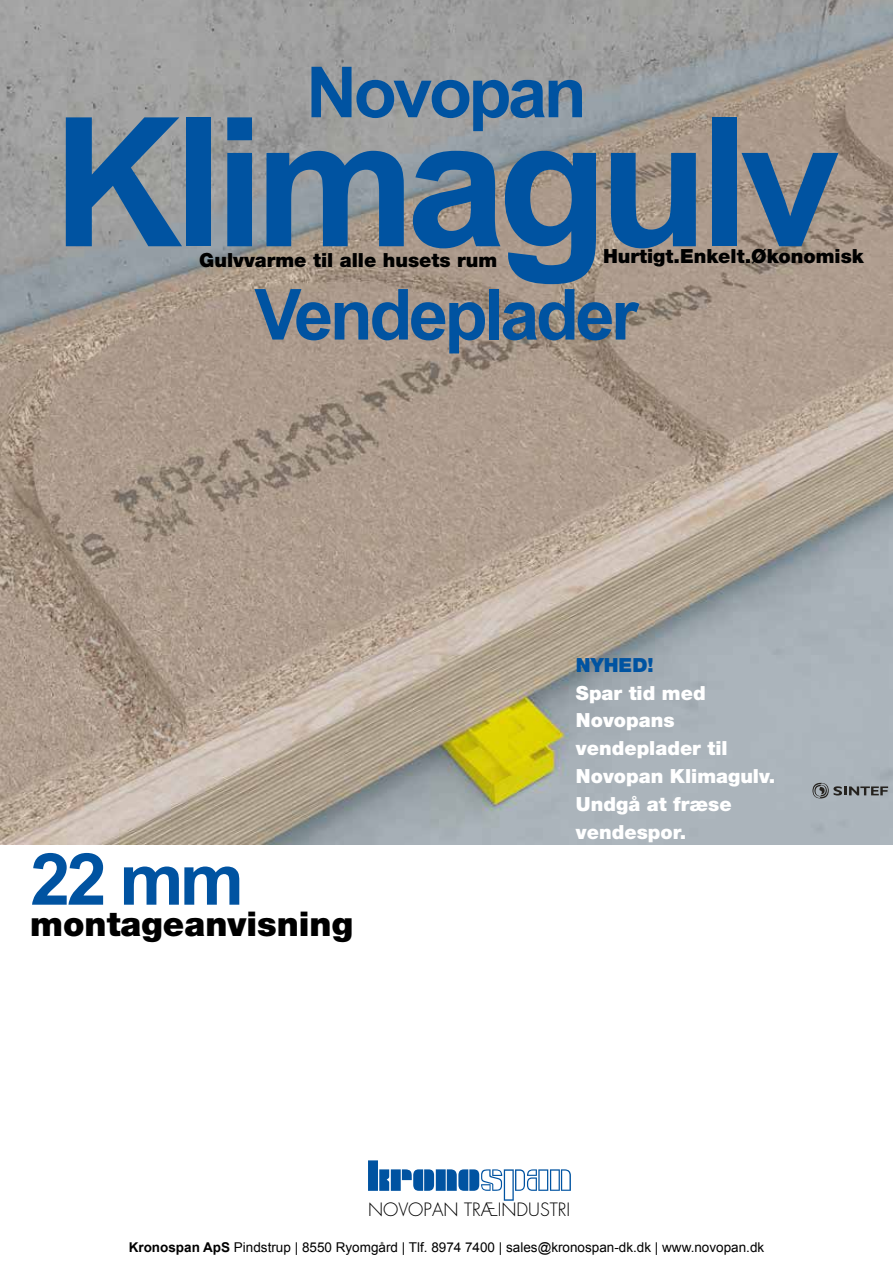
<style>
.page{position:relative;width:893px;height:1263px;background:#fff}
.page>*{position:absolute;margin:0;border:0;box-sizing:border-box;transform-origin:0 0}
.t1{font:700 180px "Arial";letter-spacing:-.05em;color:#0053a1}
.t2{font:700 72px "Arial";color:#0053a1}
.t3{font:700 70.5px "Arial";letter-spacing:-.05em;color:#0053a1}
.t4{font:900 34.2px "Helvetica Neue";color:#000}
.t5{font:900 19.5px/27.8px "Helvetica Neue";color:#fff}
.t6{font:900 19.5px "Helvetica Neue";color:#000}
.t7{font:900 19.5px "Helvetica Neue";color:#0053a1}
.t8{font:300 17.85px "CK Futura";color:#000}
.t9{font:13.5px "Arial";color:#000}
.s1{font-weight:700}
</style>
<div class="page">
<img style="left:0;top:0;width:893px;height:845px">
<svg style="left:368px;top:1160px;width:203px;height:41px"></svg>
<svg style="left:812px;top:783px;width:76px;height:15px"></svg>
<h3 class="t3" style="left:306px;top:46px;width:282px">Novopan</h3>
<h1 class="t1" style="left:52px;top:64px;width:790px">Klimagulv</h1>
<h3 class="t3" style="left:254px;top:268px;width:385px">Vendeplader</h3>
<h3 class="t6" style="left:199px;top:249px;width:299px">Gulvvarme til alle husets rum</h3>
<h3 class="t6" style="left:603px;top:244px;width:262px">Hurtigt.Enkelt.Økonomisk</h3>
<h2 class="t2" style="left:30px;top:832px;width:215px">22 mm</h2>
<h3 class="t4" style="left:30px;top:904px;width:324px">montageanvisning</h3>
<h3 class="t7" style="left:576px;top:653px;width:79px">NYHED!</h3>
<h3 class="t5" style="left:576px;top:679px;width:201px">Spar tid med<br>Novopans vendeplader til<br>Novopan Klimagulv.<br>Undgå at fræse vendespor.</h3>
<h3 class="t8" style="left:368px;top:1197px;width:204px">NOVOPAN TRÆINDUSTRI</h3>
<p class="t9" style="left:129px;top:1238px;width:637px"><span class="s1">Kronospan ApS</span> Pindstrup | 8550 Ryomgård | Tlf. 8974 7400 | sales@kronospan-dk.dk | www.novopan.dk</p>
</div>
